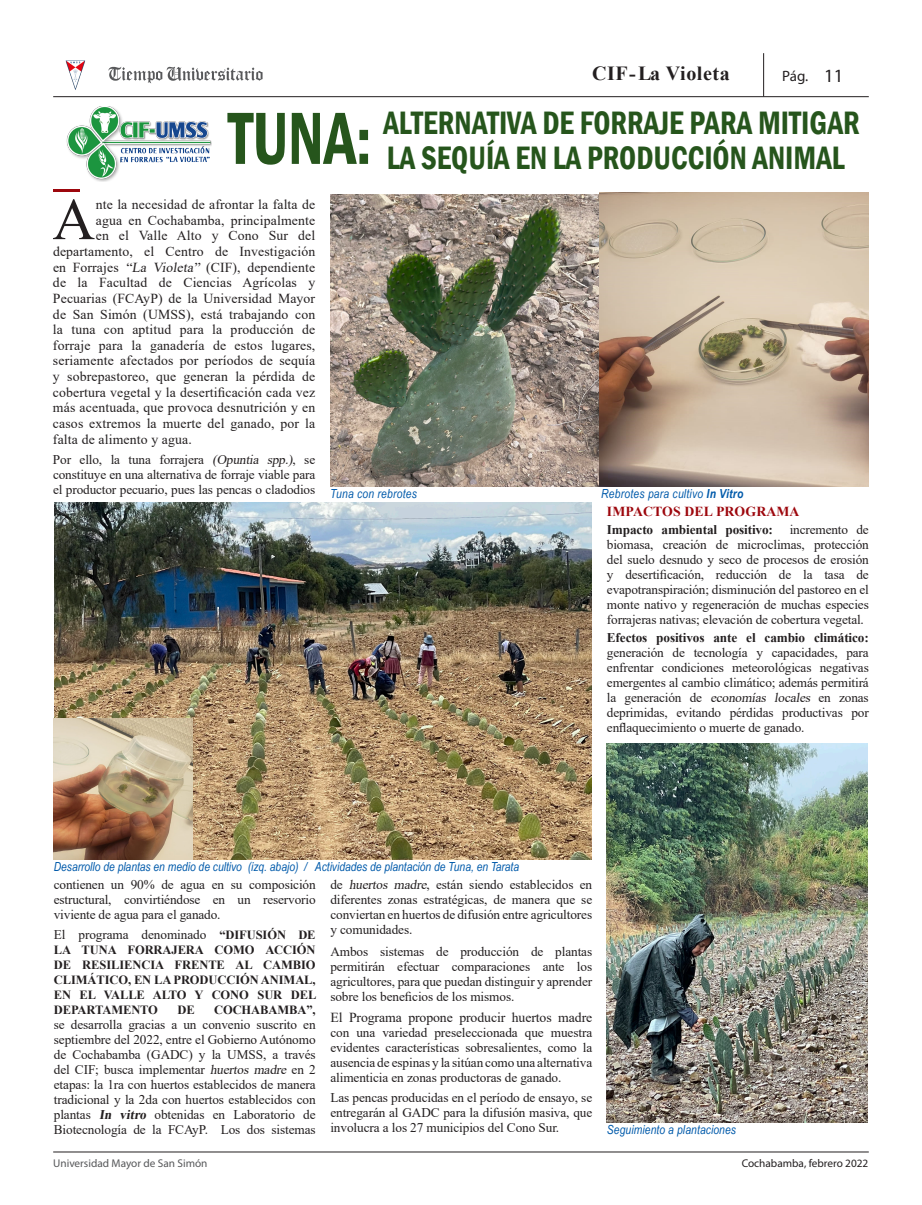
<style>
.page{position:relative;width:922px;height:1205px;background:#fff}
.page>*{position:absolute;margin:0;border:0;box-sizing:border-box;transform-origin:0 0}
.t1{font:600 condensed 76.5px "Franklin Gothic";color:#26551c;scale:.82 1}
.t2{font:59px "Times New Roman";color:#231f20}
.t3{font:600 condensed 33.38px/34.4px "Franklin Gothic";color:#26551c;scale:.91 1}
.t4{font:700 20px "Times New Roman";letter-spacing:.03em;color:#231f20}
.t5{font:15px "Myriad Pro";color:#231f20}
.t6{font:13.75px "Times New Roman";letter-spacing:.01em;color:#231f20}
.t7{font:700 13.75px "Times New Roman";letter-spacing:.01em;color:#9d070d}
.t8{font:13.25px/15px "Times New Roman";letter-spacing:-.005em;color:#231f20;text-align:justify}
.t9{font:700 13.25px "Times New Roman";letter-spacing:-.01em;color:#231f20}
.t10{font:700 12.5px/15px "Times New Roman";letter-spacing:-.005em;color:#231f20;text-align:justify}
.t11{font:italic 12.5px "Arial Narrow";color:#015aaa}
.t12{font:italic 12.5px "Arial Narrow";letter-spacing:.02em;color:#015aaa}
.t13{font:11.25px "Myriad Pro";color:#57585a}
.t14{font:11.25px "Myriad Pro";color:#231f20}
.s1{font-size:69px}
.s2{font-size:18.75px}
.s3{font-style:italic}
.s4{font-weight:700}
.s5{font-weight:700;font-size:12.5px}
.s6{font-weight:700;font-style:italic}
</style>
<div class="page">
<hr style="left:53px;top:96px;width:815px;height:1px;background:#231f20">
<hr style="left:763px;top:53px;width:1px;height:43px;background:#231f20">
<svg style="left:108px;top:67px;width:154px;height:16px"></svg>
<img style="left:65px;top:60px;width:20px;height:30px">
<hr style="left:53px;top:1152px;width:815px;height:1px;background:#231f20">
<img style="left:330px;top:195px;width:269px;height:291px">
<img style="left:54px;top:502px;width:537px;height:357px">
<img style="left:66px;top:106px;width:145px;height:76px">
<hr style="left:53px;top:189px;width:27px;height:3px;background:#9d070d">
<img style="left:599px;top:193px;width:269px;height:293px">
<img style="left:53px;top:718px;width:139px;height:141px">
<img style="left:606px;top:743px;width:261px;height:379px">
<h1 class="t1" style="left:228px;top:87px;width:177px">TUNA<span class="s1">:</span></h1>
<h3 class="t4" style="left:592px;top:59px;width:139px">CIF - La Violeta</h3>
<p class="t5" style="left:782px;top:66px;width:63px">Pág. <span class="s2">11</span></p>
<h3 class="t3" style="left:383px;top:106px;width:525px">ALTERNATIVA DE FORRAJE PARA MITIGAR<br>LA SEQUÍA EN LA PRODUCCIÓN ANIMAL</h3>
<h2 class="t2" style="left:52px;top:178px;width:44px">A</h2>
<p class="t6" style="left:96px;top:195px;width:221px">nte la necesidad de afrontar la falta de</p>
<p class="t6" style="left:96px;top:210px;width:221px">agua en Cochabamba, principalmente</p>
<p class="t6" style="left:96px;top:226px;width:221px">en el Valle Alto y Cono Sur del</p>
<p class="t6" style="left:53px;top:242px;width:264px">departamento, el Centro de Investigación</p>
<p class="t6" style="left:53px;top:257px;width:264px">en Forrajes <span class="s3">“La Violeta”</span> (CIF), dependiente</p>
<p class="t6" style="left:53px;top:273px;width:264px">de la Facultad de Ciencias Agrícolas y</p>
<p class="t6" style="left:53px;top:289px;width:264px">Pecuarias (FCAyP) de la Universidad Mayor</p>
<p class="t6" style="left:53px;top:304px;width:264px">de San Simón (UMSS), está trabajando con</p>
<p class="t6" style="left:53px;top:320px;width:264px">la tuna con aptitud para la producción de</p>
<p class="t6" style="left:53px;top:335px;width:264px">forraje para la ganadería de estos lugares,</p>
<p class="t6" style="left:53px;top:351px;width:264px">seriamente afectados por períodos de sequía</p>
<p class="t6" style="left:53px;top:367px;width:264px">y sobrepastoreo, que generan la pérdida de</p>
<p class="t6" style="left:53px;top:382px;width:264px">cobertura vegetal y la desertificación cada vez</p>
<p class="t6" style="left:53px;top:398px;width:264px">más acentuada, que provoca desnutrición y en</p>
<p class="t6" style="left:53px;top:413px;width:264px">casos extremos la muerte del ganado, por la</p>
<p class="t6" style="left:53px;top:429px;width:140px">falta de alimento y agua.</p>
<p class="t8" style="left:53px;top:451px;width:264px">Por ello, la tuna forrajera <span class="s3">(Opuntia spp.)</span>, se constituye en una alternativa de forraje viable para el productor pecuario, pues las pencas o cladodios</p>
<p class="t12" style="left:330px;top:485px;width:88px">Tuna con rebrotes</p>
<p class="t12" style="left:601px;top:485px;width:144px">Rebrotes para cultivo <span class="s4">In Vitro</span></p>
<p class="t7" style="left:606px;top:501px;width:194px">IMPACTOS DEL PROGRAMA</p>
<p class="t9" style="left:606px;top:520px;width:167px">Impacto ambiental positivo:</p>
<p class="t8" style="left:606px;top:521px;width:263px;text-indent:183px">incremento de biomasa, creación de microclimas, protección del suelo desnudo y seco de procesos de erosión y desertificación, reducción de la tasa de evapotranspiración; disminución del pastoreo en el monte nativo y regeneración de muchas especies forrajeras nativas; elevación de cobertura vegetal.</p>
<p class="t9" style="left:606px;top:628px;width:263px">Efectos positivos ante el cambio climático:</p>
<p class="t8" style="left:606px;top:645px;width:263px">generación de tecnología y capacidades, para enfrentar condiciones meteorológicas negativas emergentes al cambio climático; además permitirá la generación de <span class="s3">economías locales</span> en zonas deprimidas, evitando pérdidas productivas por enflaquecimiento o muerte de ganado.</p>
<p class="t11" style="left:54px;top:857px;width:466px">Desarrollo de plantas en medio de cultivo (izq. abajo) / Actividades de plantación de Tuna, en Tarata</p>
<p class="t8" style="left:54px;top:877px;width:263px">contienen un 90% de agua en su composición estructural, convirtiéndose en un reservorio viviente de agua para el ganado.</p>
<p class="t8" style="left:54px;top:927px;width:263px">El programa denominado <span class="s5">“DIFUSIÓN DE</span></p>
<p class="t10" style="left:54px;top:942px;width:264px">LA TUNA FORRAJERA COMO ACCIÓN DE RESILIENCIA FRENTE AL CAMBIO CLIMÁTICO, EN LA PRODUCCIÓN ANIMAL, EN EL VALLE ALTO Y CONO SUR DEL DEPARTAMENTO</p>
<p class="t10" style="left:177px;top:1002px;width:19px">DE</p>
<p class="t10" style="left:214px;top:1002px;width:103px">COCHABAMBA”,</p>
<p class="t8" style="left:54px;top:1017px;width:263px">se desarrolla gracias a un convenio suscrito en septiembre del 2022, entre el Gobierno Autónomo de Cochabamba (GADC) y la UMSS, a través del CIF; busca implementar <span class="s3">huertos madre</span> en 2 etapas: la 1ra con huertos establecidos de manera tradicional y la 2da con huertos establecidos con plantas <span class="s6">In vitro</span> obtenidas en Laboratorio de Biotecnología de la FCAyP. Los dos sistemas</p>
<p class="t8" style="left:330px;top:877px;width:263px">de <span class="s3">huertos madre</span>, están siendo establecidos en diferentes zonas estratégicas, de manera que se conviertan en huertos de difusión entre agricultores y comunidades.</p>
<p class="t8" style="left:330px;top:943px;width:263px">Ambos sistemas de producción de plantas permitirán efectuar comparaciones ante los agricultores, para que puedan distinguir y aprender sobre los beneficios de los mismos.</p>
<p class="t6" style="left:330px;top:1007px;width:263px">El Programa propone producir huertos madre</p>
<p class="t8" style="left:330px;top:1024px;width:263px">con una variedad preseleccionada que muestra evidentes características sobresalientes, como la ausencia de espinas y la sitúan como una alternativa alimenticia en zonas productoras de ganado.</p>
<p class="t8" style="left:330px;top:1089px;width:263px">Las pencas producidas en el período de ensayo, se entregarán al GADC para la difusión masiva, que involucra a los 27 municipios del Cono Sur.</p>
<p class="t11" style="left:606px;top:1121px;width:131px">Seguimiento a plantaciones</p>
<p class="t13" style="left:53px;top:1156px;width:156px">Universidad Mayor de San Simón</p>
<p class="t14" style="left:741px;top:1156px;width:128px">Cochabamba, febrero 2022</p>
</div>
